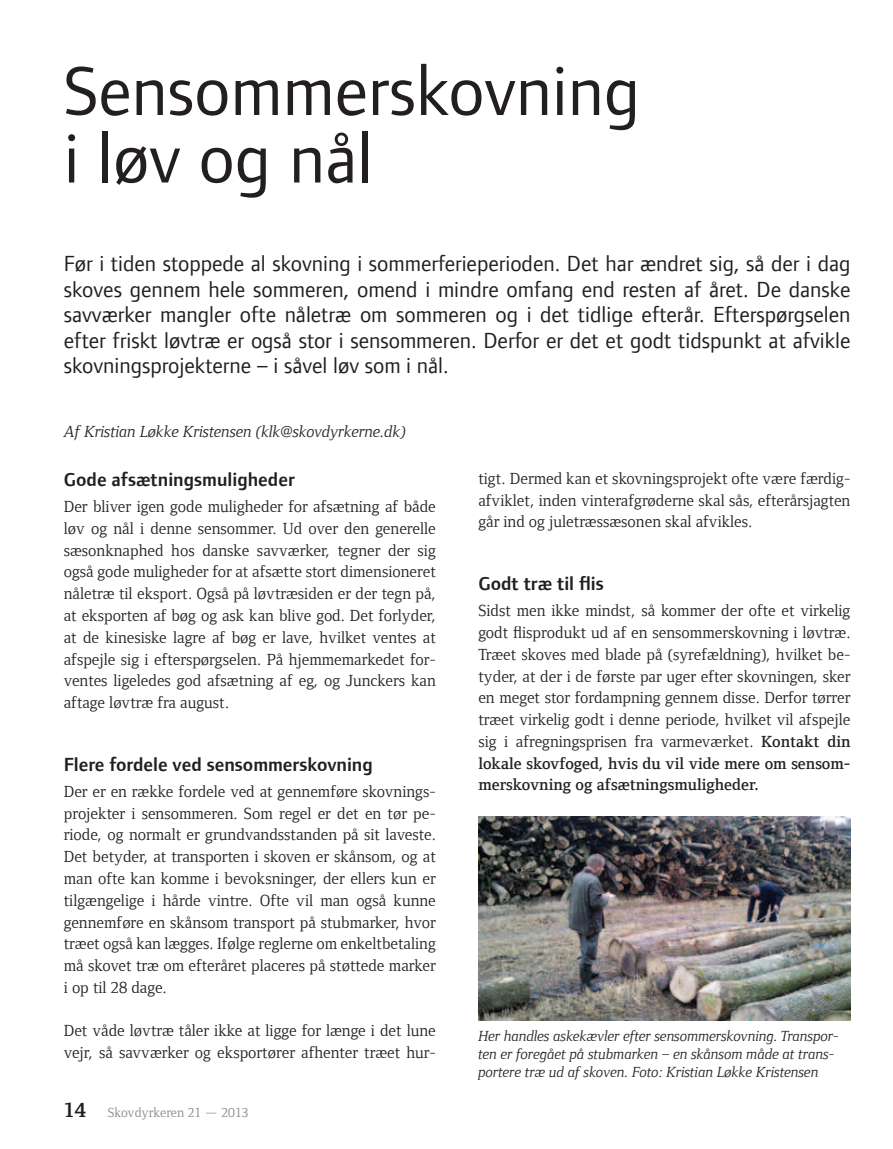
<style>
.page{position:relative;width:893px;height:1149px;background:#fff}
.page>*{position:absolute;margin:0;border:0;box-sizing:border-box;transform-origin:0 0}
.t1{font:72px/67.5px "Foundry Form Sans";color:#231f20}
.t2{font:22.5px/25.5px "Foundry Form Sans";color:#231f20;text-align:justify}
.t3{font:600 19.5px "Foundry Form Sans";color:#231f20}
.t4{font:16.5px/21.8px "Foundry Form Serif";color:#231f20;text-align:justify}
.t5{font:italic 16.5px "Foundry Form Serif";color:#231f20}
.t6{font:italic 15px/18px "Foundry Form Serif";color:#231f20}
.t7{font:13.5px "Foundry Form Serif";color:#87898c}
.s1{font-weight:700;font-size:21px;color:#231f20}
.s2{font-weight:600}
</style>
<div class="page">
<img style="left:478px;top:816px;width:372px;height:204px">
<p class="t1" style="left:64px;top:57px;width:578px">Sensommerskovning i løv og nål</p>
<p class="t2" style="left:64px;top:251px;width:788px">Før i tiden stoppede al skovning i sommerferieperioden. Det har ændret sig, så der i dag skoves gennem hele sommeren, omend i mindre omfang end resten af året. De danske savværker mangler ofte nåletræ om sommeren og i det tidlige efterår. Efterspørgselen efter friskt løvtræ er også stor i sensommeren. Derfor er det et godt tidspunkt at afvikle skovningsprojekterne – i såvel løv som i nål.</p>
<p class="t5" style="left:64px;top:422px;width:344px">Af Kristian Løkke Kristensen (klk@skovdyrkerne.dk)</p>
<p class="t3" style="left:64px;top:468px;width:233px">Gode afsætningsmuligheder</p>
<p class="t4" style="left:64px;top:495px;width:374px">Der bliver igen gode muligheder for afsætning af både løv og nål i denne sensommer. Ud over den generelle sæsonknaphed hos danske savværker, tegner der sig også gode muligheder for at afsætte stort dimensioneret nåletræ til eksport. Også på løvtræsiden er der tegn på, at eksporten af bøg og ask kan blive god. Det forlyder, at de kinesiske lagre af bøg er lave, hvilket ventes at afspejle sig i efterspørgselen. På hjemmemarkedet for&shy;ventes ligeledes god afsætning af eg, og Junckers kan aftage løvtræ fra august.</p>
<p class="t3" style="left:64px;top:753px;width:311px">Flere fordele ved sensommerskovning</p>
<p class="t4" style="left:64px;top:780px;width:374px">Der er en række fordele ved at gennemføre skovnings&shy;projekter i sensommeren. Som regel er det en tør pe&shy;riode, og normalt er grundvandsstanden på sit laveste.<br>Det betyder, at transporten i skoven er skånsom, og at man ofte kan komme i bevoksninger, der ellers kun er tilgængelige i hårde vintre. Ofte vil man også kunne gennemføre en skånsom transport på stubmarker, hvor træet også kan lægges. Ifølge reglerne om enkeltbetaling må skovet træ om efteråret placeres på støttede marker i op til 28 dage.</p>
<p class="t4" style="left:64px;top:1019px;width:374px">Det våde løvtræ tåler ikke at ligge for længe i det lune vejr, så savværker og eksportører afhenter træet hur-</p>
<p class="t7" style="left:64px;top:1104px;width:186px"><span class="s1">14</span> Skovdyrkeren 21 — 2013</p>
<p class="t4" style="left:478px;top:467px;width:374px">tigt. Dermed kan et skovningsprojekt ofte være færdig&shy;afviklet, inden vinterafgrøderne skal sås, efterårsjagten går ind og juletræssæsonen skal afvikles.</p>
<p class="t3" style="left:478px;top:572px;width:127px">Godt træ til flis</p>
<p class="t4" style="left:478px;top:599px;width:374px">Sidst men ikke mindst, så kommer der ofte et virkelig godt flisprodukt ud af en sensommerskovning i løvtræ.<br>Træet skoves med blade på (syrefældning), hvilket be&shy;tyder, at der i de første par uger efter skovningen, sker en meget stor fordampning gennem disse. Derfor tørrer træet virkelig godt i denne periode, hvilket vil afspejle sig i afregningsprisen fra varmeværket. <span class="s2">Kontakt din lokale skovfoged, hvis du vil vide mere om sensom&shy;merskovning og afsætningsmuligheder.</span></p>
<p class="t6" style="left:478px;top:1026px;width:362px">Her handles askekævler efter sensommerskovning. Transpor&shy;ten er foregået på stubmarken – en skånsom måde at trans&shy;portere træ ud af skoven. Foto: Kristian Løkke Kristensen</p>
</div>
